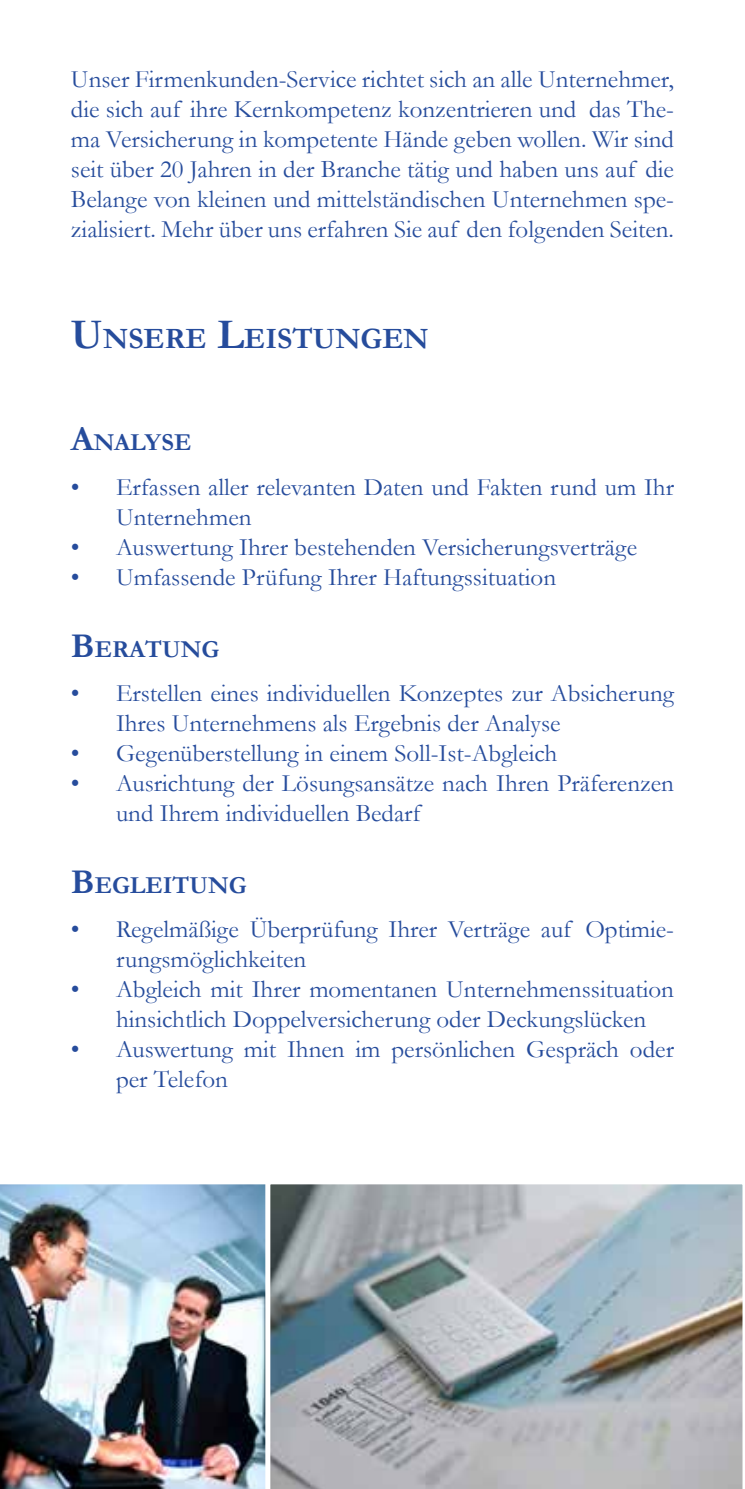
<style>
.page{position:relative;width:745px;height:1489px;background:#fff}
.page>*{position:absolute;margin:0;border:0;box-sizing:border-box;transform-origin:0 0}
.t1{font:700 29.75px "Garamond";color:#264c9c}
.t2{font:25px/30px "Garamond";color:#264c9c}
.t3{font:700 24.5px "Garamond";color:#264c9c}
.s1{font-size:42.5px}
.s2{font-size:35px}
</style>
<div class="page">
<img style="left:0;top:1184px;width:265px;height:304px">
<svg style="left:265px;top:1184px;width:478px;height:304px;background:#a3abb1"></svg>
<p class="t2" style="left:71px;top:64px;width:604px;text-align:justify">Unser Firmenkunden-Service richtet sich an alle Unternehmer, die sich auf ihre Kernkompetenz konzentrieren und das The&shy;ma Versicherung in kompetente Hände geben wollen. Wir sind seit über 20 Jahren in der Branche tätig und haben uns auf die Belange von kleinen und mittelständischen Unternehmen spe&shy;zialisiert. Mehr über uns erfahren Sie auf den folgenden Seiten.</p>
<p class="t1" style="left:71px;top:319px;width:359px"><span class="s1">U</span>NSERE <span class="s1">L</span>EISTUNGEN</p>
<p class="t3" style="left:71px;top:426px;width:122px"><span class="s2">A</span>NALYSE</p>
<p class="t2" style="left:116px;top:471px;width:559px;text-indent:-45px">• Erfassen aller relevanten Daten und Fakten rund um Ihr<br>Unternehmen</p>
<p class="t2" style="left:71px;top:531px;width:567px">• Auswertung Ihrer bestehenden Versicherungsverträge</p>
<p class="t2" style="left:71px;top:561px;width:486px">• Umfassende Prüfung Ihrer Haftungssituation</p>
<p class="t3" style="left:71px;top:632px;width:150px"><span class="s2">B</span>ERATUNG</p>
<p class="t2" style="left:116px;top:677px;width:559px;text-indent:-45px">• Erstellen eines individuellen Konzeptes zur Absicherung<br>Ihres Unternehmens als Ergebnis der Analyse</p>
<p class="t2" style="left:71px;top:737px;width:487px">• Gegenüberstellung in einem Soll-Ist-Abgleich</p>
<p class="t2" style="left:116px;top:767px;width:559px;text-indent:-45px">• Ausrichtung der Lösungsansätze nach Ihren Präferenzen und Ihrem individuellen Bedarf</p>
<p class="t3" style="left:71px;top:868px;width:177px"><span class="s2">B</span>EGLEITUNG</p>
<p class="t2" style="left:116px;top:913px;width:559px;text-indent:-45px">• Regelmäßige Überprüfung Ihrer Verträge auf Optimie&shy;rungsmöglichkeiten</p>
<p class="t2" style="left:116px;top:973px;width:559px;text-indent:-45px">• Abgleich mit Ihrer momentanen Unternehmenssituation hinsichtlich Doppelversicherung oder Deckungslücken</p>
<p class="t2" style="left:116px;top:1033px;width:559px;text-indent:-45px">• Auswertung mit Ihnen im persönlichen Gespräch oder per Telefon</p>
</div>
